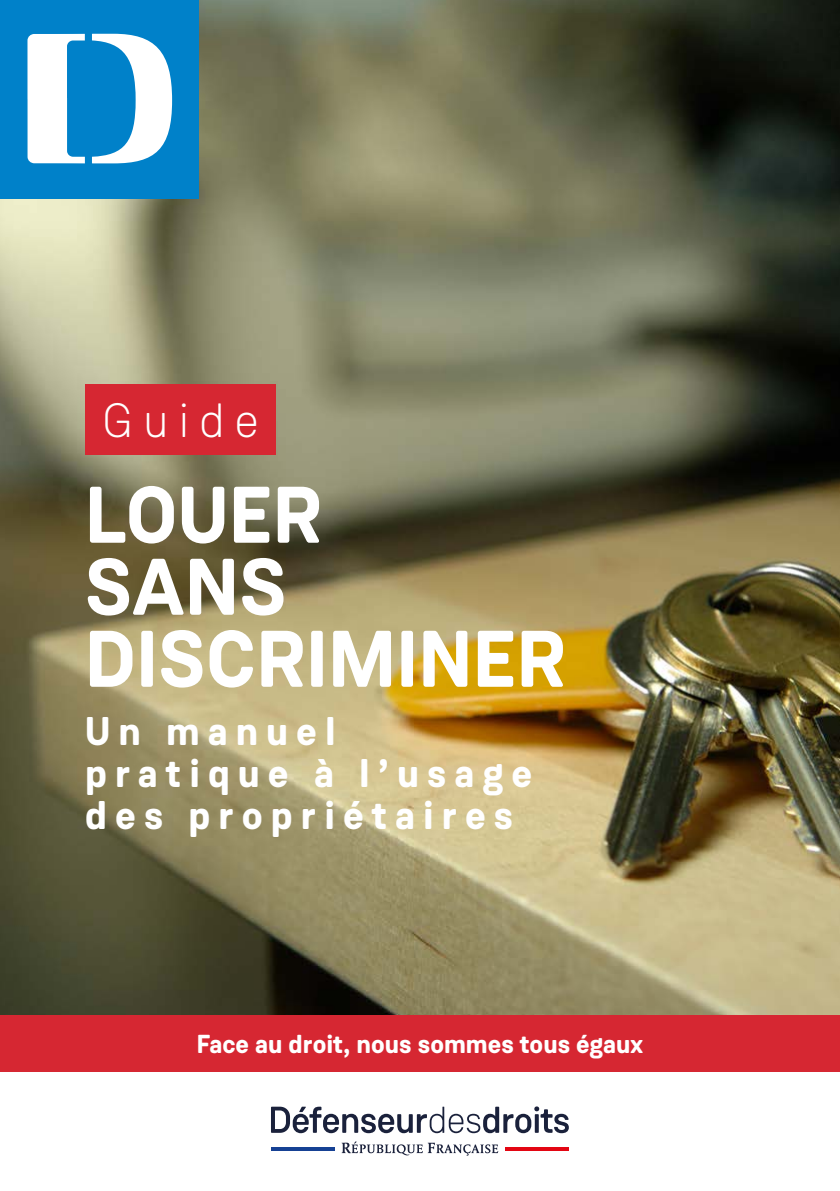
<style>
.page{position:relative;width:840px;height:1191px;background:#fff}
.page>*{position:absolute;margin:0;border:0;box-sizing:border-box;transform-origin:0 0}
.titre{font:700 80px/72px "Weissenhof Grotesk";letter-spacing:.01em;color:#fff}
.titre-2{font:300 48px "Weissenhof Grotesk";letter-spacing:.2em;color:#fff}
.titre-3{font:700 40px/42px "Weissenhof Grotesk";letter-spacing:.2em;color:#fff}
.t1{font:700 26px "Weissenhof Grotesk";color:#fff}
</style>
<div class="page">
<img style="left:0;top:0;width:839px;height:1015px">
<svg style="left:341px;top:1141px;width:157px;height:14px"></svg>
<svg style="left:271px;top:1147px;width:63px;height:3px"></svg>
<svg style="left:505px;top:1147px;width:63px;height:3px"></svg>
<svg style="left:271px;top:1106px;width:297px;height:27px"></svg>
<div style="left:0;top:1015px;width:839px;height:56px;background:#d62732"></div>
<div style="left:1px;top:0;width:198px;height:198px;background:#0081c9"></div>
<svg style="left:92px;top:34px;width:80px;height:129px"></svg>
<svg style="left:27px;top:34px;width:58px;height:129px"></svg>
<div style="left:85px;top:384px;width:191px;height:70px;background:#d62732"></div>
<p class="titre-2" style="left:102px;top:392px;width:158px">Guide</p>
<p class="titre" style="left:85px;top:480px;width:482px">LOUER<br>SANS<br>DISCRIMINER</p>
<p class="titre-3" style="left:85px;top:711px;width:448px">Un manuel pratique à l’usage des propriétaires</p>
<p class="t1" style="left:197px;top:1027px;width:447px">Face au droit, nous sommes tous égaux</p>
</div>
